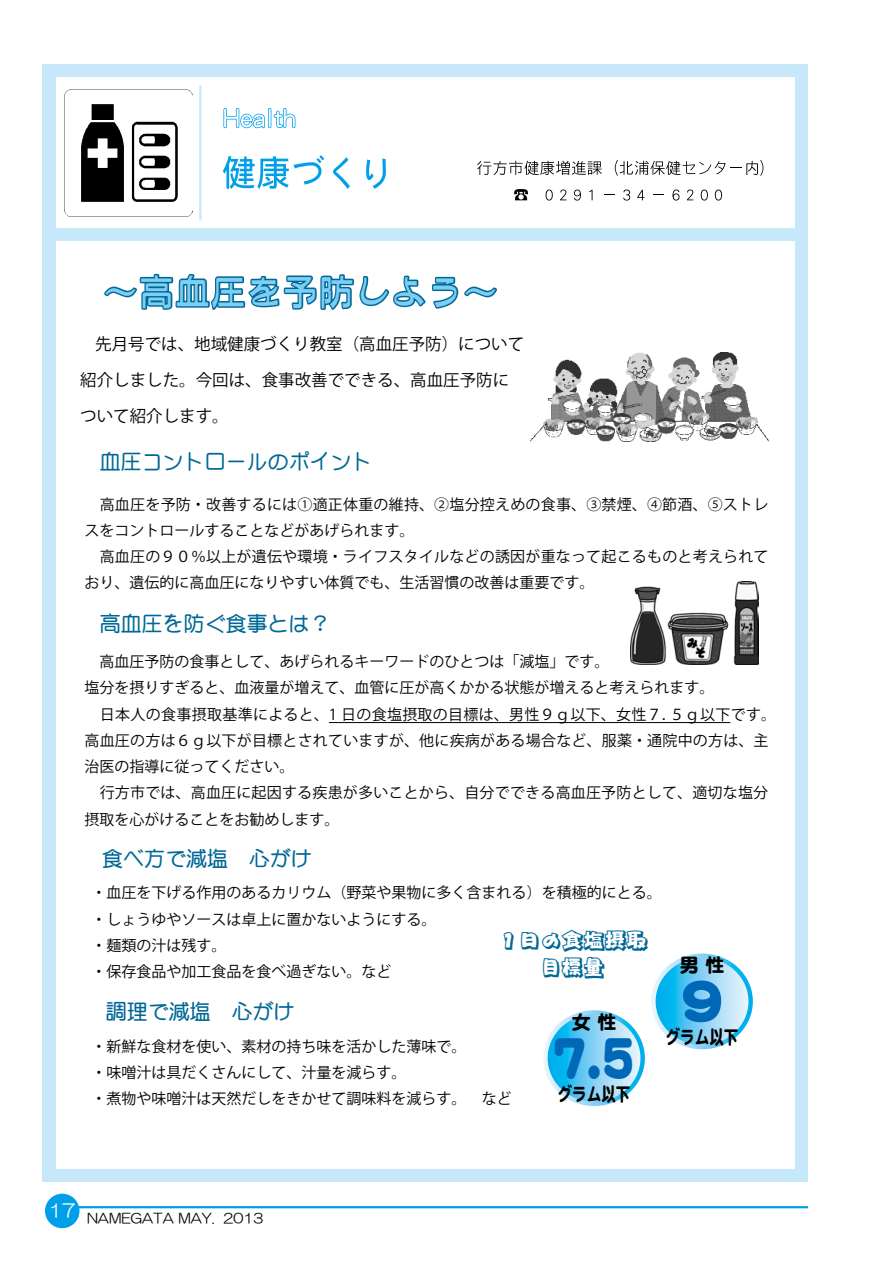
<style>
.page{position:relative;width:893px;height:1263px;background:#fff}
.page>*{position:absolute;margin:0;border:0;box-sizing:border-box;transform-origin:0 0}
.t1{font:58.35px "DF Maru Gothic Std W12 90 msp RKSJ H";color:#0068b7;scale:.75 1}
.t2{font:58.35px "DF Maru Gothic Std W12 90 msp RKSJ H";color:#0068b7}
.t3{font:36px "DF Ga Gei Std W6";color:#7ecef4}
.t4{font:22.5px/27px "DC Ai Shadow Std W5";letter-spacing:-.05em;color:#006896;text-align:center}
.t5{font:21px "DF Maru Gothic Std W7";color:#006896}
.t6{font:19.5px "DF Maru Gothic Std W9 90 msp RKSJ H";color:#000;scale:.75 1}
.t7{font:19.5px "DF Maru Gothic Std W9 90 msp RKSJ H";color:#000}
.t8{font:16.5px/36px "Koz Go Pro";color:#000}
.t9{font:15px/26.2px "Koz Go Pro";color:#000}
.t10{font:13.5px "HG Maru Gothic MPRO";color:#000}
</style>
<div class="page">
<hr style="left:64px;top:1206px;width:744px;height:2px;background:#00a0e9">
<div style="left:45px;top:1194px;width:35px;height:34px;background:#00a0e9;border-radius:50%"></div>
<div style="left:43px;top:64px;width:765px;height:1118px;background:#c7e8fa"></div>
<div style="left:56px;top:78px;width:738px;height:150px;background:#fff"></div>
<hr style="left:199px;top:85px;width:2px;height:135px;background:#c7e8fa">
<img style="left:65px;top:89px;width:127px;height:128px">
<svg style="left:223px;top:108px;width:73px;height:21px"></svg>
<svg style="left:223px;top:155px;width:101px;height:34px"></svg>
<svg style="left:333px;top:157px;width:17px;height:32px"></svg>
<svg style="left:366px;top:158px;width:20px;height:31px"></svg>
<svg style="left:477px;top:161px;width:125px;height:14px"></svg>
<svg style="left:615px;top:160px;width:148px;height:16px"></svg>
<svg style="left:514px;top:189px;width:14px;height:11px"></svg>
<svg style="left:546px;top:190px;width:7px;height:11px"></svg>
<svg style="left:560px;top:190px;width:6px;height:10px"></svg>
<svg style="left:574px;top:190px;width:7px;height:11px"></svg>
<svg style="left:589px;top:190px;width:3px;height:10px"></svg>
<svg style="left:623px;top:190px;width:7px;height:11px"></svg>
<svg style="left:637px;top:190px;width:7px;height:10px"></svg>
<svg style="left:672px;top:190px;width:7px;height:11px"></svg>
<svg style="left:687px;top:190px;width:6px;height:10px"></svg>
<svg style="left:701px;top:190px;width:7px;height:11px"></svg>
<svg style="left:715px;top:190px;width:7px;height:11px"></svg>
<div style="left:56px;top:241px;width:738px;height:927px;background:#fff"></div>
<svg style="left:104px;top:273px;width:393px;height:37px"></svg>
<hr style="left:329px;top:722px;width:401px;height:1px;background:#000">
<img style="left:530px;top:352px;width:238px;height:90px">
<svg style="left:651px;top:953px;width:102px;height:96px"></svg>
<svg style="left:543px;top:1010px;width:102px;height:96px"></svg>
<img style="left:630px;top:582px;width:128px;height:83px">
<h2 class="t3" style="left:103px;top:273px;width:398px">～高血圧を予防しよう～</h2>
<p class="t8" style="left:80px;top:326px;width:445px;text-indent:15px">先月号では、地域健康づくり教室（高血圧予防）について紹介しました。今回は、食事改善でできる、高血圧予防について紹介します。</p>
<h3 class="t5" style="left:100px;top:450px;width:275px">血圧コントロールのポイント</h3>
<p class="t9" style="left:85px;top:491px;width:686px">　高血圧を予防・改善するには①適正体重の維持、②塩分控えめの食事、③禁煙、④節酒、⑤ストレスをコントロールすることなどがあげられます。<br>　高血圧の９０％以上が遺伝や環境・ライフスタイルなどの誘因が重なって起こるものと考えられており、遺伝的に高血圧になりやすい体質でも、生活習慣の改善は重要です。</p>
<h3 class="t5" style="left:100px;top:612px;width:233px">高血圧を防ぐ食事とは？</h3>
<p class="t9" style="left:85px;top:649px;width:693px">　高血圧予防の食事として、あげられるキーワードのひとつは「減塩」です。<br>塩分を摂りすぎると、血液量が増えて、血管に圧が高くかかる状態が増えると考えられます。<br>　日本人の食事摂取基準によると、1 日の食塩摂取の目標は、男性９ｇ以下、女性７．５ｇ以下です。高血圧の方は６ｇ以下が目標とされていますが、他に疾病がある場合など、服薬・通院中の方は、主治医の指導に従ってください。<br>　行方市では、高血圧に起因する疾患が多いことから、自分でできる高血圧予防として、適切な塩分摂取を心がけることをお勧めします。</p>
<h3 class="t5" style="left:102px;top:847px;width:212px">食べ方で減塩　心がけ</h3>
<p class="t9" style="left:92px;top:880px;width:572px">・血圧を下げる作用のあるカリウム（野菜や果物に多く含まれる）を積極的にとる。・しょうゆやソースは卓上に置かないようにする。<br>・麺類の汁は残す。<br>・保存食品や加工食品を食べ過ぎない。など</p>
<h3 class="t4" style="left:497px;top:927px;width:152px">１日の食塩摂取目標量</h3>
<h3 class="t5" style="left:106px;top:1000px;width:190px">調理で減塩　心がけ</h3>
<p class="t9" style="left:92px;top:1033px;width:422px">・新鮮な食材を使い、素材の持ち味を活かした薄味で。<br>・味噌汁は具だくさんにして、汁量を減らす。<br>・煮物や味噌汁は天然だしをきかせて調味料を減らす。　など</p>
<h3 class="t7" style="left:571px;top:1011px;width:47px">女 性</h3>
<h1 class="t1" style="left:553px;top:1023px;width:111px">7.5</h1>
<h3 class="t6" style="left:558px;top:1083px;width:99px">グラム以下</h3>
<h3 class="t7" style="left:679px;top:955px;width:47px">男 性</h3>
<h1 class="t2" style="left:679px;top:967px;width:47px">9</h1>
<h3 class="t6" style="left:666px;top:1027px;width:99px">グラム以下</h3>
<p class="t10" style="left:49px;top:1212px;width:216px"><sup>17</sup> NAMEGATA MAY. 2013</p>
</div>
